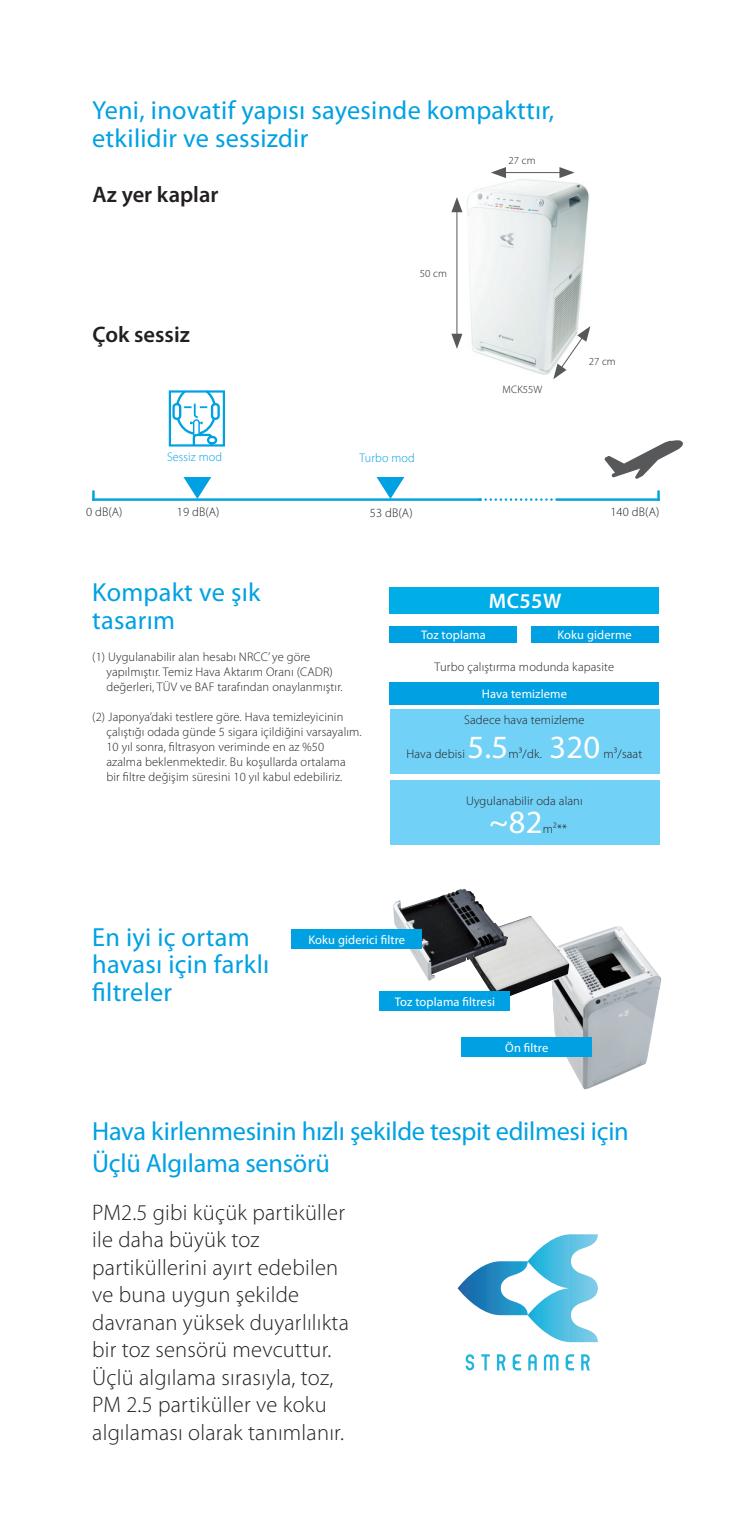
<style>
.page{position:relative;width:752px;height:1531px;background:#fff}
.page>*{position:absolute;margin:0;border:0;box-sizing:border-box;transform-origin:0 0}
.t1{font:32.5px "Myriad Pro";color:#fff}
.t2{font:26.25px/27.5px "Myriad Pro";letter-spacing:.01em;color:#00a1e3}
.t3{font:26.25px/31.5px "Myriad Pro";letter-spacing:-.01em;color:#00a1e3}
.t4{font:300 22.5px/27.5px "Myriad Pro";letter-spacing:.01em;color:#231f20}
.t5{font:600 22.5px "Myriad Pro";color:#231f20}
.t6{font:600 21px "Myriad Pro";letter-spacing:.02em;color:#fff}
.t7{font:300 12.5px/15px "Myriad Pro";letter-spacing:.01em;color:#231f20}
.t8{font:12.5px "Myriad Pro";letter-spacing:.01em;color:#fff}
.t9{font:300 12.5px "Myriad Pro";letter-spacing:.01em;color:#00a1e3}
.t10{font:300 10.75px "Myriad Pro";letter-spacing:.01em;color:#231f20}
</style>
<div class="page">
<img style="left:453px;top:173px;width:136px;height:202px">
<hr style="left:456px;top:208px;width:1px;height:130px;background:#57585a">
<svg style="left:451px;top:334px;width:11px;height:15px"></svg>
<svg style="left:451px;top:197px;width:11px;height:15px"></svg>
<svg style="left:553px;top:326px;width:37px;height:53px"></svg>
<hr style="left:501px;top:172px;width:62px;height:1px;background:#57585a">
<svg style="left:490px;top:167px;width:15px;height:11px"></svg>
<svg style="left:559px;top:167px;width:15px;height:11px"></svg>
<svg style="left:169px;top:390px;width:56px;height:56px"></svg>
<hr style="left:92px;top:498px;width:389px;height:3px;background:#00a1e3">
<hr style="left:557px;top:498px;width:102px;height:3px;background:#00a1e3">
<svg style="left:479px;top:498px;width:78px;height:3px"></svg>
<svg style="left:604px;top:440px;width:79px;height:39px"></svg>
<svg style="left:183px;top:477px;width:28px;height:22px"></svg>
<svg style="left:376px;top:477px;width:28px;height:22px"></svg>
<svg style="left:92px;top:490px;width:3px;height:11px"></svg>
<svg style="left:657px;top:490px;width:2px;height:11px"></svg>
<div style="left:390px;top:709px;width:269px;height:65px;background:#72d1f6"></div>
<div style="left:390px;top:780px;width:269px;height:64px;background:#72d1f6"></div>
<div style="left:389px;top:626px;width:128px;height:17px;background:#00a1e3"></div>
<div style="left:389px;top:682px;width:269px;height:22px;background:#00a1e3"></div>
<div style="left:530px;top:626px;width:128px;height:17px;background:#00a1e3"></div>
<div style="left:389px;top:587px;width:269px;height:27px;background:#00aee7"></div>
<img style="left:550px;top:926px;width:111px;height:163px">
<img style="left:483px;top:916px;width:86px;height:85px">
<img style="left:393px;top:889px;width:115px;height:92px">
<div style="left:379px;top:991px;width:131px;height:19px;background:#00a1e3"></div>
<div style="left:291px;top:929px;width:131px;height:19px;background:#00a1e3"></div>
<div style="left:461px;top:1038px;width:131px;height:19px;background:#00a1e3"></div>
<svg style="left:457px;top:1234px;width:140px;height:108px"></svg>
<svg style="left:543px;top:1354px;width:15px;height:16px"></svg>
<svg style="left:496px;top:1354px;width:9px;height:16px"></svg>
<svg style="left:581px;top:1354px;width:8px;height:16px"></svg>
<svg style="left:512px;top:1354px;width:9px;height:16px"></svg>
<svg style="left:565px;top:1354px;width:8px;height:16px"></svg>
<svg style="left:465px;top:1354px;width:9px;height:16px"></svg>
<svg style="left:481px;top:1354px;width:8px;height:16px"></svg>
<svg style="left:528px;top:1354px;width:8px;height:16px"></svg>
<h2 class="t2" style="left:92px;top:96px;width:463px">Yeni, inovatif yapısı sayesinde kompakttır, etkilidir ve sessizdir</h2>
<h3 class="t5" style="left:92px;top:180px;width:127px">Az yer kaplar</h3>
<h3 class="t5" style="left:92px;top:320px;width:99px">Çok sessiz</h3>
<p class="t10" style="left:419px;top:267px;width:28px">50 cm</p>
<p class="t9" style="left:167px;top:449px;width:56px">Sessiz mod</p>
<p class="t9" style="left:359px;top:450px;width:57px">Turbo mod</p>
<p class="t10" style="left:508px;top:154px;width:28px">27 cm</p>
<p class="t10" style="left:502px;top:383px;width:41px">MCK55W</p>
<p class="t10" style="left:588px;top:355px;width:28px">27 cm</p>
<p class="t7" style="left:86px;top:504px;width:38px">0 dB(A)</p>
<p class="t7" style="left:177px;top:504px;width:44px">19 dB(A)</p>
<p class="t7" style="left:369px;top:505px;width:44px">53 dB(A)</p>
<p class="t7" style="left:610px;top:504px;width:51px">140 dB(A)</p>
<h2 class="t2" style="left:92px;top:578px;width:170px">Kompakt ve şık tasarım</h2>
<p class="t7" style="left:106px;top:650px;width:238px;text-indent:-14px">(1) Uygulanabilir alan hesabı NRCC’ ye göre yapılmıştır. Temiz Hava Aktarım Oranı (CADR) değerleri, TÜV ve BAF tarafından onaylanmıştır.</p>
<p class="t7" style="left:106px;top:710px;width:257px;text-indent:-14px">(2) Japonya’daki testlere göre. Hava temizleyicinin çalıştığı odada günde 5 sigara içildiğini varsayalım.<br>10 yıl sonra, filtrasyon veriminde en az %50 azalma beklenmektedir. Bu koşullarda ortalama bir filtre değişim süresini 10 yıl kabul edebiliriz.</p>
<h3 class="t6" style="left:488px;top:587px;width:74px">MC55W</h3>
<p class="t8" style="left:421px;top:627px;width:66px">Toz toplama</p>
<p class="t8" style="left:557px;top:627px;width:76px">Koku giderme</p>
<p class="t7" style="left:434px;top:659px;width:181px">Turbo çalıştırma modunda kapasite</p>
<p class="t8" style="left:481px;top:686px;width:87px">Hava temizleme</p>
<p class="t7" style="left:464px;top:712px;width:122px">Sadece hava temizleme</p>
<h1 class="t1" style="left:467px;top:727px;width:42px">5.5</h1>
<p class="t7" style="left:508px;top:746px;width:35px">m³/dk.</p>
<h1 class="t1" style="left:549px;top:727px;width:52px">320</h1>
<p class="t7" style="left:603px;top:746px;width:40px">m³/saat</p>
<p class="t7" style="left:406px;top:746px;width:60px">Hava debisi</p>
<p class="t7" style="left:466px;top:793px;width:118px">Uygulanabilir oda alanı</p>
<h1 class="t1" style="left:489px;top:801px;width:55px">~82</h1>
<p class="t7" style="left:542px;top:821px;width:25px">m²**</p>
<h2 class="t2" style="left:92px;top:923px;width:159px">En iyi iç ortam</h2>
<h2 class="t2" style="left:92px;top:950px;width:179px">havası için farklı</h2>
<h2 class="t2" style="left:106px;top:978px;width:67px">ltreler</h2>
<p class="t8" style="left:308px;top:932px;width:98px">Koku giderici ltre</p>
<p class="t8" style="left:394px;top:994px;width:102px">Toz toplama ltresi</p>
<p class="t8" style="left:505px;top:1040px;width:44px">Ön ltre</p>
<h2 class="t3" style="left:92px;top:1115px;width:538px">Hava kirlenmesinin hızlı şekilde tespit edilmesi için<br>Üçlü Algılama sensörü</h2>
<p class="t4" style="left:92px;top:1198px;width:258px">PM2.5 gibi küçük partiküller ile daha büyük toz partiküllerini ayırt edebilen ve buna uygun şekilde davranan yüksek duyarlılıkta bir toz sensörü mevcuttur.<br>Üçlü algılama sırasıyla, toz,<br>PM 2.5 partiküller ve koku algılaması olarak tanımlanır.</p>
</div>
